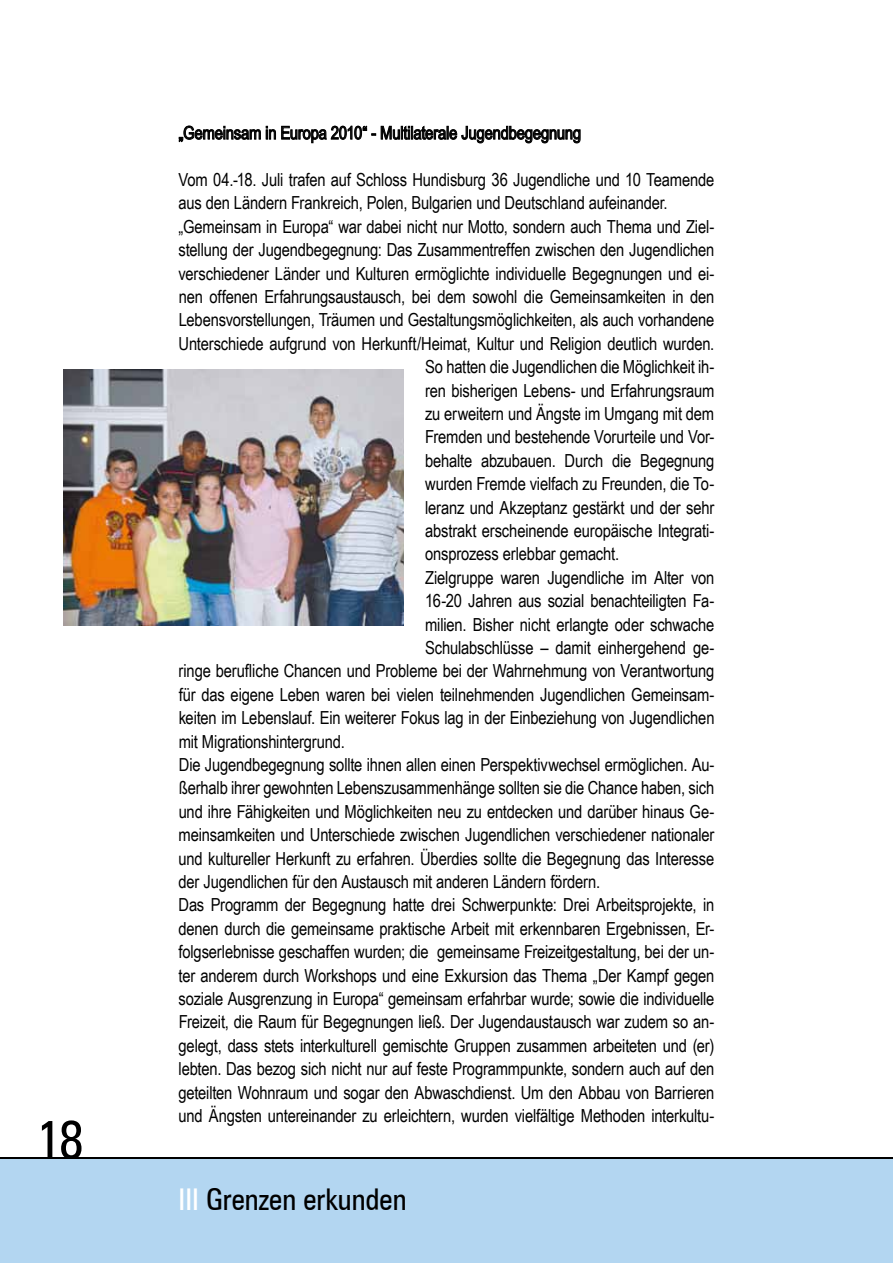
<style>
.page{position:relative;width:893px;height:1263px;background:#fff}
.page>*{position:absolute;margin:0;border:0;box-sizing:border-box;transform-origin:0 0}
.t1{font:condensed 54px "Zurich BT";color:#000}
.t2{font:condensed 30px "Zurich BT";letter-spacing:-.005em;color:#000}
.t3{font:18px "Arial Narrow";letter-spacing:-.01em;color:#000}
.s1{color:#fff}
</style>
<div class="page">
<div style="left:0;top:1158px;width:893px;height:105px;background:#b3d6f1"></div>
<svg style="left:178px;top:125px;width:403px;height:19px"></svg>
<img style="left:64px;top:370px;width:340px;height:255px">
<hr style="left:0;top:1157px;width:893px;height:2px;background:#000">
<h1 class="t1" style="left:36px;top:1107px;width:50px">18</h1>
<p class="t3" style="left:179px;top:120px;width:404px">„Gemeinsam in Europa 2010“ - Multilaterale Jugendbegegnung</p>
<p class="t3" style="left:179px;top:166px;width:537px">Vom 04.-18. Juli trafen auf Schloss Hundisburg 36 Jugendliche und 10 Teamende</p>
<p class="t3" style="left:179px;top:190px;width:491px">aus den Ländern Frankreich, Polen, Bulgarien und Deutschland aufeinander.</p>
<p class="t3" style="left:179px;top:213px;width:537px">„Gemeinsam in Europa“ war dabei nicht nur Motto, sondern auch Thema und Ziel-</p>
<p class="t3" style="left:179px;top:237px;width:537px">stellung der Jugendbegegnung: Das Zusammentreffen zwischen den Jugendlichen</p>
<p class="t3" style="left:179px;top:260px;width:537px">verschiedener Länder und Kulturen ermöglichte individuelle Begegnungen und ei-</p>
<p class="t3" style="left:179px;top:283px;width:537px">nen offenen Erfahrungsaustausch, bei dem sowohl die Gemeinsamkeiten in den</p>
<p class="t3" style="left:179px;top:307px;width:537px">Lebensvorstellungen, Träumen und Gestaltungsmöglichkeiten, als auch vorhandene</p>
<p class="t3" style="left:179px;top:330px;width:537px">Unterschiede aufgrund von Herkunft/Heimat, Kultur und Religion deutlich wurden.</p>
<p class="t3" style="left:425px;top:354px;width:291px">So hatten die Jugendlichen die Möglichkeit ih-</p>
<p class="t3" style="left:425px;top:377px;width:291px">ren bisherigen Lebens- und Erfahrungsraum</p>
<p class="t3" style="left:425px;top:400px;width:291px">zu erweitern und Ängste im Umgang mit dem</p>
<p class="t3" style="left:425px;top:424px;width:291px">Fremden und bestehende Vorurteile und Vor-</p>
<p class="t3" style="left:425px;top:447px;width:291px">behalte abzubauen. Durch die Begegnung</p>
<p class="t3" style="left:425px;top:471px;width:291px">wurden Fremde vielfach zu Freunden, die To-</p>
<p class="t3" style="left:425px;top:494px;width:291px">leranz und Akzeptanz gestärkt und der sehr</p>
<p class="t3" style="left:425px;top:517px;width:291px">abstrakt erscheinende europäische Integrati-</p>
<p class="t3" style="left:425px;top:541px;width:195px">onsprozess erlebbar gemacht.</p>
<p class="t3" style="left:425px;top:564px;width:291px">Zielgruppe waren Jugendliche im Alter von</p>
<p class="t3" style="left:425px;top:588px;width:291px">16-20 Jahren aus sozial benachteiligten Fa-</p>
<p class="t3" style="left:425px;top:611px;width:291px">milien. Bisher nicht erlangte oder schwache</p>
<p class="t3" style="left:425px;top:634px;width:291px">Schulabschlüsse – damit einhergehend ge-</p>
<p class="t3" style="left:179px;top:658px;width:537px">ringe berufliche Chancen und Probleme bei der Wahrnehmung von Verantwortung</p>
<p class="t3" style="left:179px;top:681px;width:537px">für das eigene Leben waren bei vielen teilnehmenden Jugendlichen Gemeinsam-</p>
<p class="t3" style="left:179px;top:705px;width:537px">keiten im Lebenslauf. Ein weiterer Fokus lag in der Einbeziehung von Jugendlichen</p>
<p class="t3" style="left:179px;top:728px;width:168px">mit Migrationshintergrund.</p>
<p class="t3" style="left:179px;top:751px;width:537px">Die Jugendbegegnung sollte ihnen allen einen Perspektivwechsel ermöglichen. Au-</p>
<p class="t3" style="left:179px;top:775px;width:537px">ßerhalb ihrer gewohnten Lebenszusammenhänge sollten sie die Chance haben, sich</p>
<p class="t3" style="left:179px;top:798px;width:537px">und ihre Fähigkeiten und Möglichkeiten neu zu entdecken und darüber hinaus Ge-</p>
<p class="t3" style="left:179px;top:822px;width:537px">meinsamkeiten und Unterschiede zwischen Jugendlichen verschiedener nationaler</p>
<p class="t3" style="left:179px;top:845px;width:537px">und kultureller Herkunft zu erfahren. Überdies sollte die Begegnung das Interesse</p>
<p class="t3" style="left:179px;top:868px;width:423px">der Jugendlichen für den Austausch mit anderen Ländern fördern.</p>
<p class="t3" style="left:179px;top:892px;width:537px">Das Programm der Begegnung hatte drei Schwerpunkte: Drei Arbeitsprojekte, in</p>
<p class="t3" style="left:179px;top:915px;width:537px">denen durch die gemeinsame praktische Arbeit mit erkennbaren Ergebnissen, Er-</p>
<p class="t3" style="left:178px;top:939px;width:537px">folgserlebnisse geschaffen wurden; die gemeinsame Freizeitgestaltung, bei der un-</p>
<p class="t3" style="left:179px;top:962px;width:537px">ter anderem durch Workshops und eine Exkursion das Thema „Der Kampf gegen</p>
<p class="t3" style="left:179px;top:985px;width:537px">soziale Ausgrenzung in Europa“ gemeinsam erfahrbar wurde; sowie die individuelle</p>
<p class="t3" style="left:179px;top:1009px;width:537px">Freizeit, die Raum für Begegnungen ließ. Der Jugendaustausch war zudem so an-</p>
<p class="t3" style="left:179px;top:1032px;width:537px">gelegt, dass stets interkulturell gemischte Gruppen zusammen arbeiteten und (er)</p>
<p class="t3" style="left:179px;top:1056px;width:537px">lebten. Das bezog sich nicht nur auf feste Programmpunkte, sondern auch auf den</p>
<p class="t3" style="left:179px;top:1079px;width:537px">geteilten Wohnraum und sogar den Abwaschdienst. Um den Abbau von Barrieren</p>
<p class="t3" style="left:179px;top:1102px;width:537px">und Ängsten untereinander zu erleichtern, wurden vielfältige Methoden interkultu-</p>
<h2 class="t2" style="left:179px;top:1181px;width:229px"><span class="s1">III</span> Grenzen erkunden</h2>
</div>
